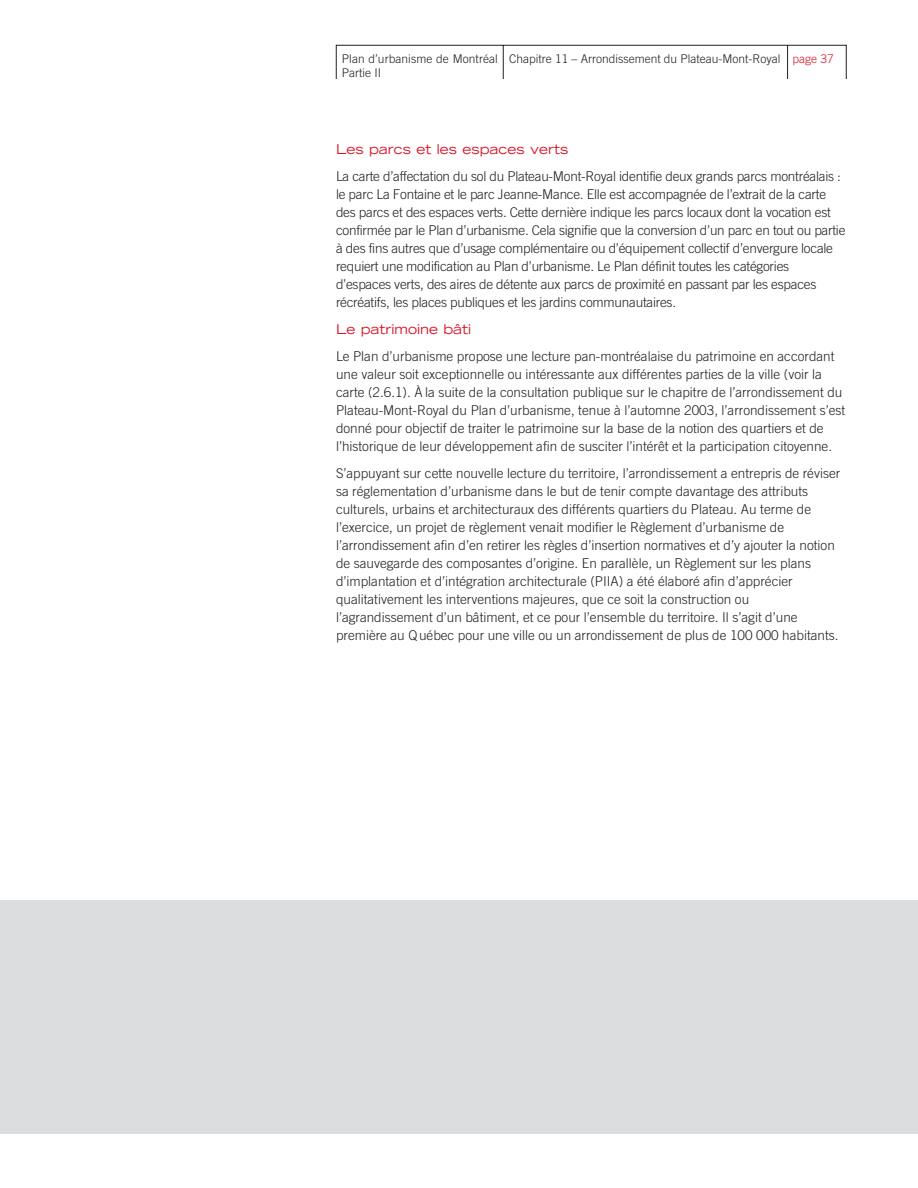
<style>
.page{position:relative;width:918px;height:1188px;background:#fff}
.page>*{position:absolute;margin:0;border:0;box-sizing:border-box;transform-origin:0 0}
.t1{font:300 13.5px/18px "Trade Gothic";color:#231f20}
.t2{font:expanded 13.5px "Trade Gothic LH";color:#d71729}
.t3{font:300 12px/14.4px "Trade Gothic";color:#231f20}
.s1{color:#d71729}
</style>
<div class="page">
<svg style="left:336px;top:45px;width:511px;height:34px"></svg>
<div style="left:0;top:900px;width:918px;height:234px;background:#dcddde"></div>
<p class="t3" style="left:342px;top:52px;width:157px">Plan d’urbanisme de Montréal<br>Partie II</p>
<p class="t3" style="left:509px;top:52px;width:326px">Chapitre 11 – Arrondissement du Plateau-Mont-Royal <span class="s1">page 37</span></p>
<p class="t2" style="left:336px;top:145px;width:234px">Les parcs et les espaces verts</p>
<p class="t1" style="left:336px;top:169px;width:511px">La carte d’affectation du sol du Plateau-Mont-Royal identifie deux grands parcs montréalais : le parc La Fontaine et le parc Jeanne-Mance. Elle est accompagnée de l’extrait de la carte des parcs et des espaces verts. Cette dernière indique les parcs locaux dont la vocation est confirmée par le Plan d’urbanisme. Cela signifie que la conversion d’un parc en tout ou partie à des fins autres que d’usage complémentaire ou d’équipement collectif d’envergure locale requiert une modification au Plan d’urbanisme. Le Plan définit toutes les catégories d’espaces verts, des aires de détente aux parcs de proximité en passant par les espaces récréatifs, les places publiques et les jardins communautaires.</p>
<p class="t2" style="left:336px;top:325px;width:137px">Le patrimoine bâti</p>
<p class="t1" style="left:336px;top:349px;width:511px">Le Plan d’urbanisme propose une lecture pan-montréalaise du patrimoine en accordant une valeur soit exceptionnelle ou intéressante aux différentes parties de la ville (voir la carte (2.6.1). À la suite de la consultation publique sur le chapitre de l’arrondissement du Plateau-Mont-Royal du Plan d’urbanisme, tenue à l’automne 2003, l’arrondissement s’est donné pour objectif de traiter le patrimoine sur la base de la notion des quartiers et de l’historique de leur développement afin de susciter l’intérêt et la participation citoyenne.</p>
<p class="t1" style="left:336px;top:466px;width:506px">S’appuyant sur cette nouvelle lecture du territoire, l’arrondissement a entrepris de réviser sa réglementation d’urbanisme dans le but de tenir compte davantage des attributs culturels, urbains et architecturaux des différents quartiers du Plateau. Au terme de l’exercice, un projet de règlement venait modifier le Règlement d’urbanisme de l’arrondissement afin d’en retirer les règles d’insertion normatives et d’y ajouter la notion de sauvegarde des composantes d’origine. En parallèle, un Règlement sur les plans d’implantation et d’intégration architecturale (PIIA) a été élaboré afin d’apprécier qualitativement les interventions majeures, que ce soit la construction ou l’agrandissement d’un bâtiment, et ce pour l’ensemble du territoire. Il s’agit d’une première au Q uébec pour une ville ou un arrondissement de plus de 100 000 habitants.</p>
</div>
